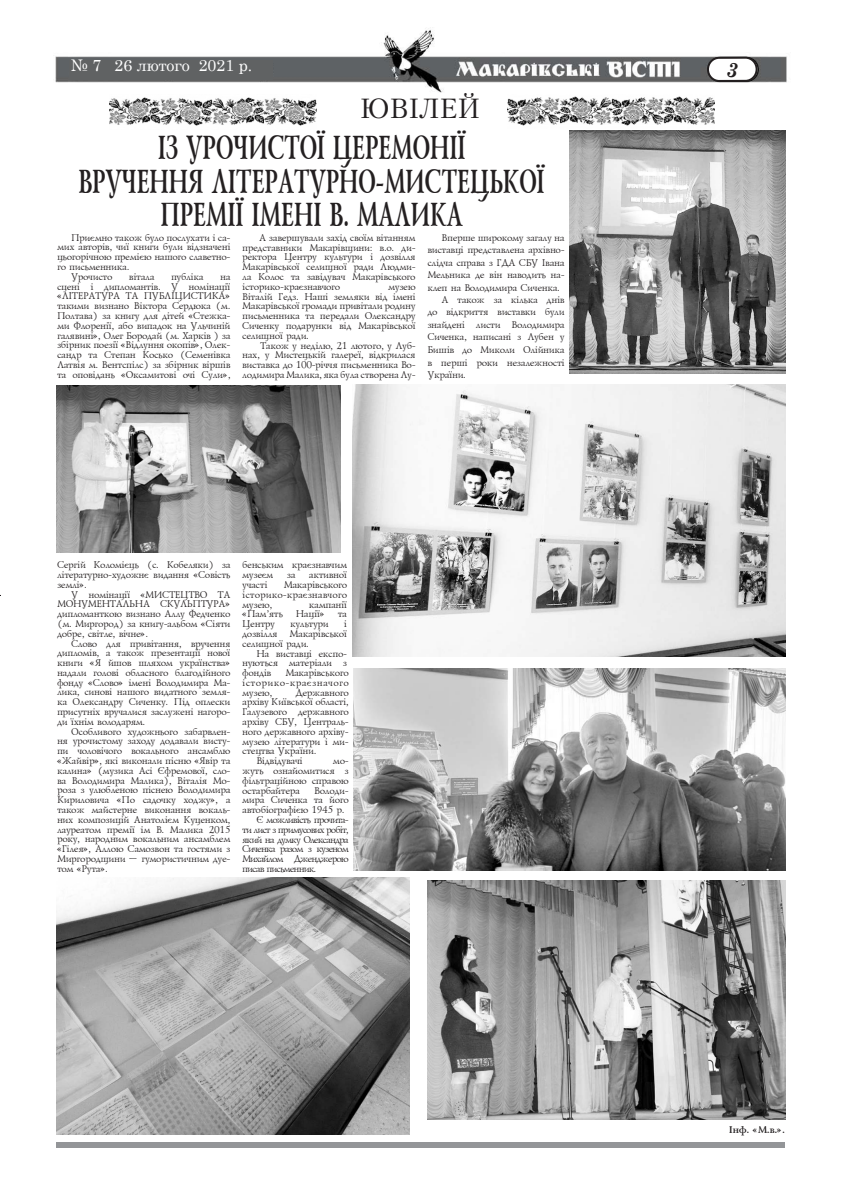
<style>
.page{position:relative;width:842px;height:1191px;background:#fff}
.page>*{position:absolute;margin:0;border:0;box-sizing:border-box;transform-origin:0 0}
.t1{font:700 34.5px "Ukrainian Lazurski";color:#231f20;scale:.67 1}
.t2{font:27.6px "Petersburg C";color:#231f20}
.t3{font:italic 700 20px "Century Schoolbook";color:#231f20}
.t4{font:16px "Century Schoolbook";color:#fff}
.t5{font:10px/9.8px "Ukrainian Lazurski";color:#231f20;text-align:justify}
.t6{font:10px "Ukrainian Lazurski";letter-spacing:-.06em;color:#231f20}
.t7{font:700 10px "Ukrainian Lazurski";color:#231f20}
</style>
<div class="page">
<div style="left:56px;top:1142px;width:728px;height:5px;background:#939598"></div>
<img style="left:55px;top:30px;width:732px;height:63px">
<svg style="left:706px;top:56px;width:53px;height:27px"></svg>
<div style="left:69px;top:60px;width:204px;height:19px;background:#606263"></div>
<img style="left:110px;top:97px;width:207px;height:29px">
<img style="left:352px;top:384px;width:433px;height:273px">
<img style="left:57px;top:877px;width:352px;height:257px">
<img style="left:427px;top:880px;width:359px;height:239px">
<img style="left:57px;top:385px;width:283px;height:167px">
<img style="left:570px;top:130px;width:215px;height:243px">
<img style="left:354px;top:668px;width:431px;height:202px">
<img style="left:507px;top:96px;width:207px;height:30px">
<h3 class="t4" style="left:71px;top:52px;width:183px">№ 7 26 лютого 2021 р.</h3>
<h3 class="t3" style="left:726px;top:54px;width:13px">3</h3>
<h2 class="t2" style="left:360px;top:92px;width:122px">ювілей</h2>
<h1 class="t1" style="left:156px;top:129px;width:67px">ІЗ УРОЧИСТОЇ</h1>
<h1 class="t1" style="left:332px;top:129px;width:23px">ЦЕРЕМОНІЇ</h1>
<h1 class="t1" style="left:77px;top:163px;width:25px">ВРУЧЕННЯ</h1>
<h1 class="t1" style="left:210px;top:163px;width:24px">ЛІТЕРАТУРНО</h1>
<h1 class="t1" style="left:375px;top:163px;width:38px">-МИСТЕЦЬКОЇ</h1>
<h1 class="t1" style="left:159px;top:196px;width:22px">ПРЕМІЇ</h1>
<h1 class="t1" style="left:250px;top:196px;width:22px">ІМЕНІ</h1>
<h1 class="t1" style="left:328px;top:196px;width:69px">В. МАЛИКА</h1>
<p class="t5" style="left:71px;top:233px;width:160px">Приємно також було послухати і са-</p>
<p class="t5" style="left:57px;top:243px;width:175px">мих авторів, чиї книги були відзначені</p>
<p class="t5" style="left:57px;top:252px;width:175px">цьогорічною премією нашого славетно-</p>
<p class="t5" style="left:57px;top:262px;width:74px">го письменника.</p>
<p class="t5" style="left:71px;top:272px;width:42px">Урочисто</p>
<p class="t5" style="left:129px;top:272px;width:27px">вітала</p>
<p class="t5" style="left:171px;top:272px;width:34px">публіка</p>
<p class="t5" style="left:57px;top:272px;width:175px;text-indent:163px">на сцені і дипломантів. У номінації «ЛІТЕРАТУРА ТА ПУБЛІЦИСТИКА» такими визнано Віктора Сердюка (м.<br>Полтава) за книгу для дітей «Стежка&shy;ми Флоренії, або випадок на Ульчиній галявині», Олег Бородай (м. Харків ) за збірник поезії «Відлуння окопів», Олек&shy;сандр та Степан Косько (Семенівка Латвія м. Вентспілс) за збірник віршів та оповідань «Оксамитові очі Сули»,</p>
<p class="t5" style="left:242px;top:233px;width:175px;text-indent:17px">А завершували захід своїм вітанням представники Макарівщини: в.о. ди&shy;ректора Центру культури і дозвілля Макарівської селищної ради Людми&shy;ла Колос та завідувач Макарівського історико-краєзнавчого</p>
<p class="t5" style="left:242px;top:282px;width:175px;text-indent:146px">музею Віталій Гедз. Наші земляки від імені Макарівської громади привітали родину письменника та передали Олександру Сиченку подарунки від Макарівської селищної ради.</p>
<p class="t5" style="left:242px;top:341px;width:175px;text-indent:18px">Також у неділю, 21 лютого, у Луб&shy;нах, у Мистецькій галереї, відкрилася виставка до 100-річчя письменника Во&shy;лодимира Малика, яка була створена Лу-</p>
<p class="t5" style="left:441px;top:233px;width:124px">Вперше широкому загалу на</p>
<p class="t5" style="left:427px;top:245px;width:139px">виставці представлена архівно-</p>
<p class="t5" style="left:427px;top:258px;width:138px">слідча справа з ГДА СБУ Івана</p>
<p class="t5" style="left:427px;top:270px;width:139px">Мельника де він наводить на-</p>
<p class="t5" style="left:427px;top:283px;width:134px">клеп на Володимира Сиченка.</p>
<p class="t5" style="left:441px;top:295px;width:124px">А також за кілька днів</p>
<p class="t5" style="left:427px;top:307px;width:139px">до відкриття виставки були</p>
<p class="t5" style="left:427px;top:320px;width:138px">знайдені листи Володимира</p>
<p class="t5" style="left:427px;top:332px;width:138px">Сиченка, написані з Лубен у</p>
<p class="t5" style="left:427px;top:345px;width:138px">Бишів до Миколи Олійника</p>
<p class="t5" style="left:427px;top:358px;width:138px">в перші роки незалежності</p>
<p class="t5" style="left:427px;top:370px;width:40px">України.</p>
<p class="t5" style="left:57px;top:560px;width:175px">Сергій Коломієць (с. Кобеляки) за літературно-художнє видання «Совість землі».</p>
<p class="t5" style="left:57px;top:589px;width:175px;text-indent:14px">У номінації «МИСТЕЦТВО ТА МОНУМЕНТАЛЬНА СКУЛЬПТУРА» дипломанткою визнано Аллу Федченко (м. Миргород) за книгу-альбом «Сіяти добре, світле, вічне».</p>
<p class="t5" style="left:57px;top:638px;width:175px;text-indent:14px">Слово для привітання, вручення дипломів, а також презентації нової книги «Я йшов шляхом українства» надали голові обласного благодійного фонду «Слово» імені Володимира Ма&shy;лика, синові нашого видатного земля&shy;ка Олександру Сиченку. Під оплески присутніх вручалися заслужені нагоро&shy;ди їхнім володарям.</p>
<p class="t5" style="left:57px;top:727px;width:175px;text-indent:14px">Особливого художнього забарвлен&shy;ня урочистому заходу додавали висту&shy;пи чоловічого вокального ансамблю «Жайвір», які виконали пісню «Явір та калина» (музика Асі Єфремової, сло&shy;ва Володимира Малика), Віталія Мо&shy;роза з улюбленою піснею Володимира Кириловича «По садочку ходжу», а також майстерне виконання вокаль&shy;них композицій Анатолієм Куценком, лауреатом премії ім В. Малика 2015 року, народним вокальним ансамблем «Гілея», Аллою Самозвон та гостями з Миргородщини – гумористичним дуе&shy;том «Рута».</p>
<p class="t5" style="left:242px;top:560px;width:106px">бенським краєзнавчим музеєм</p>
<p class="t5" style="left:286px;top:570px;width:10px">за</p>
<p class="t5" style="left:309px;top:570px;width:39px">активної</p>
<p class="t5" style="left:242px;top:580px;width:106px;text-indent:42px">Макарівського історико-краєзнавчого музею,</p>
<p class="t5" style="left:242px;top:580px;width:26px">участі</p>
<p class="t5" style="left:309px;top:599px;width:39px">кампанії</p>
<p class="t5" style="left:242px;top:609px;width:42px">«Пам’ять</p>
<p class="t5" style="left:295px;top:609px;width:30px">Нації»</p>
<p class="t5" style="left:337px;top:609px;width:10px">та</p>
<p class="t5" style="left:242px;top:619px;width:34px">Центру</p>
<p class="t5" style="left:290px;top:619px;width:40px">культури</p>
<p class="t5" style="left:242px;top:619px;width:106px;text-indent:102px">і дозвілля Макарівської селищної ради.</p>
<p class="t5" style="left:242px;top:648px;width:106px;text-indent:14px">На виставці експо&shy;нуються матеріали з фондів</p>
<p class="t5" style="left:242px;top:668px;width:108px;text-indent:43px">Макарівського історико-краєзначого музею,</p>
<p class="t5" style="left:295px;top:688px;width:54px">Державного</p>
<p class="t5" style="left:242px;top:697px;width:108px">архіву Київської області,</p>
<p class="t5" style="left:242px;top:707px;width:108px">Галузевого державного</p>
<p class="t5" style="left:242px;top:717px;width:108px">архіву СБУ, Централь-</p>
<p class="t5" style="left:242px;top:727px;width:108px">ного державного архіву-</p>
<p class="t5" style="left:242px;top:737px;width:108px">музею літератури і ми-</p>
<p class="t5" style="left:242px;top:746px;width:76px">стецтва України.</p>
<p class="t5" style="left:256px;top:756px;width:47px">Відвідувачі</p>
<p class="t5" style="left:242px;top:756px;width:108px;text-indent:91px">мо&shy;жуть ознайомитися з фільтраційною справою остарбайтера</p>
<p class="t5" style="left:314px;top:785px;width:36px">Володи-</p>
<p class="t5" style="left:242px;top:795px;width:108px">мира Сиченка та його</p>
<p class="t5" style="left:242px;top:805px;width:103px">автобіографією 1945 р.</p>
<p class="t6" style="left:256px;top:814px;width:94px">Є можливість прочита-</p>
<p class="t6" style="left:242px;top:824px;width:108px">ти лист з примусових робіт,</p>
<p class="t6" style="left:242px;top:834px;width:108px">який на думку Олександра</p>
<p class="t6" style="left:242px;top:843px;width:108px">Сиченка разом з кузеном</p>
<p class="t6" style="left:242px;top:853px;width:108px">Михайлом Дженджерою</p>
<p class="t6" style="left:242px;top:863px;width:75px">писав письменник.</p>
<p class="t7" style="left:728px;top:1124px;width:57px">Інф. «М.в.».</p>
</div>
